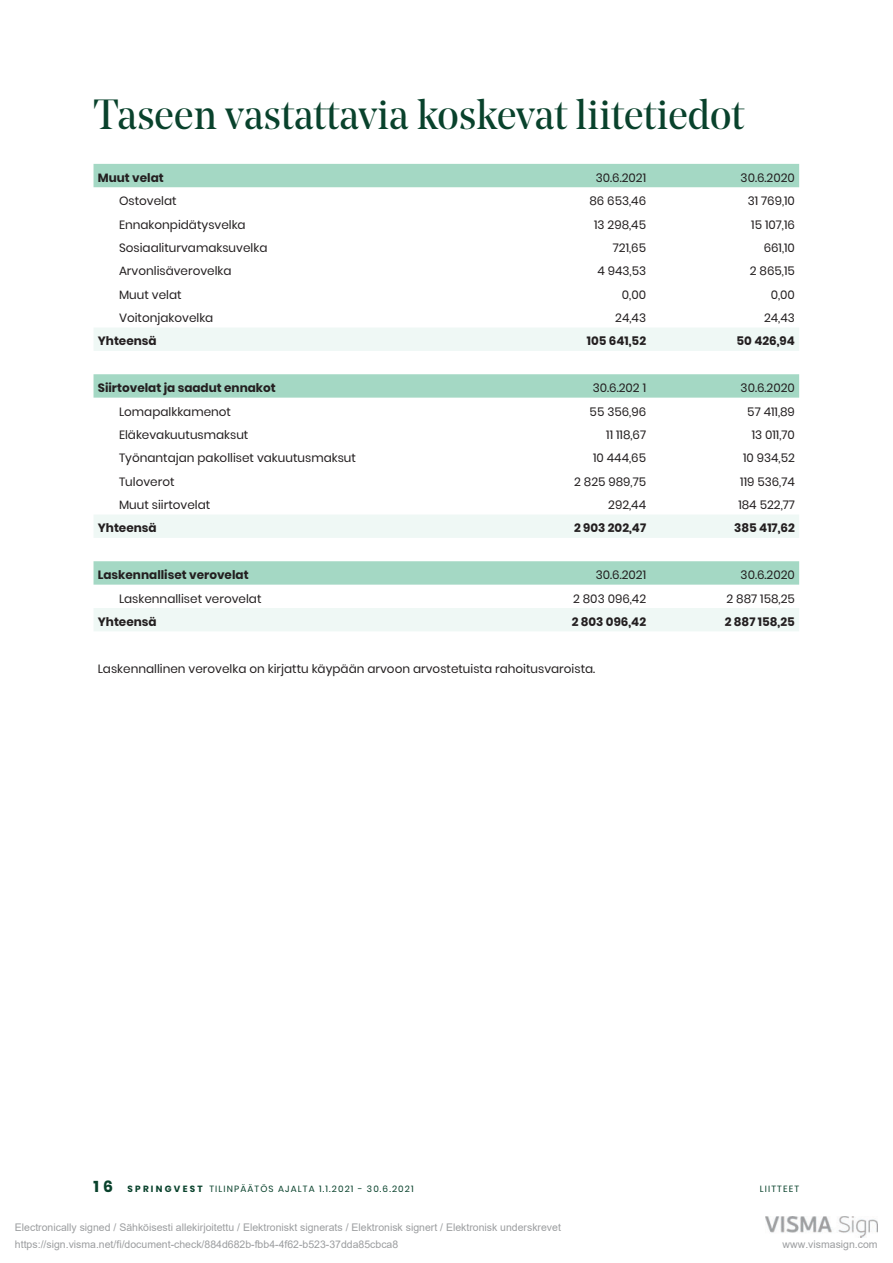
<style>
.page{position:relative;width:893px;height:1263px;background:#fff}
.page>*{position:absolute;margin:0;border:0;box-sizing:border-box;transform-origin:0 0}
.t1{font:42px "Noe Display";color:#09422c}
.t2{font:12px "Poppins";color:#231f20}
.t3{font:700 12px "Poppins";color:#231f20}
.t4{font:10.5px "Arial";color:#9c9ea0}
.t5{font:9px "Poppins";letter-spacing:.125em;color:#09422c}
.s1{font-weight:700;font-size:15.75px}
.s2{font-weight:700}
</style>
<div class="page">
<div style="left:94px;top:164px;width:705px;height:23px;background:#a4d8c4"></div>
<svg style="left:94px;top:328px;width:705px;height:303px"></svg>
<svg style="left:94px;top:374px;width:705px;height:211px"></svg>
<img style="left:765px;top:1216px;width:113px;height:21px">
<h1 class="t1" style="left:94px;top:90px;width:652px">Taseen vastattavia koskevat liitetiedot</h1>
<p class="t3" style="left:98px;top:169px;width:67px">Muut velat</p>
<p class="t2" style="left:596px;top:169px;width:52px">30.6.2021</p>
<p class="t2" style="left:740px;top:169px;width:56px">30.6.2020</p>
<p class="t2" style="left:119px;top:193px;width:59px">Ostovelat</p>
<p class="t2" style="left:589px;top:193px;width:58px">86 653,46</p>
<p class="t2" style="left:748px;top:193px;width:49px">31 769,10</p>
<p class="t2" style="left:119px;top:216px;width:128px">Ennakonpidätysvelka</p>
<p class="t2" style="left:594px;top:216px;width:53px">13 298,45</p>
<p class="t2" style="left:751px;top:216px;width:45px">15 107,16</p>
<p class="t2" style="left:119px;top:239px;width:150px">Sosiaaliturvamaksuvelka</p>
<p class="t2" style="left:613px;top:239px;width:35px">721,65</p>
<p class="t2" style="left:764px;top:239px;width:33px">661,10</p>
<p class="t2" style="left:119px;top:263px;width:114px">Arvonlisäverovelka</p>
<p class="t2" style="left:597px;top:263px;width:50px">4 943,53</p>
<p class="t2" style="left:750px;top:263px;width:47px">2 865,15</p>
<p class="t2" style="left:119px;top:286px;width:64px">Muut velat</p>
<p class="t2" style="left:622px;top:286px;width:26px">0,00</p>
<p class="t2" style="left:771px;top:286px;width:26px">0,00</p>
<p class="t2" style="left:119px;top:310px;width:96px">Voitonjakovelka</p>
<p class="t2" style="left:615px;top:310px;width:32px">24,43</p>
<p class="t2" style="left:764px;top:310px;width:32px">24,43</p>
<p class="t3" style="left:98px;top:333px;width:60px">Yhteensä</p>
<p class="t3" style="left:587px;top:333px;width:61px">105 641,52</p>
<p class="t3" style="left:736px;top:333px;width:60px">50 426,94</p>
<p class="t3" style="left:98px;top:380px;width:180px">Siirtovelat ja saadut ennakot</p>
<p class="t2" style="left:593px;top:380px;width:55px">30.6.202 1</p>
<p class="t2" style="left:740px;top:380px;width:56px">30.6.2020</p>
<p class="t2" style="left:119px;top:403px;width:114px">Lomapalkkamenot</p>
<p class="t2" style="left:590px;top:403px;width:58px">55 356,96</p>
<p class="t2" style="left:747px;top:403px;width:49px">57 411,89</p>
<p class="t2" style="left:119px;top:426px;width:131px">Eläkevakuutusmaksut</p>
<p class="t2" style="left:606px;top:426px;width:41px">11 118,67</p>
<p class="t2" style="left:752px;top:426px;width:45px">13 011,70</p>
<p class="t2" style="left:119px;top:450px;width:238px">Työnantajan pakolliset vakuutusmaksut</p>
<p class="t2" style="left:593px;top:450px;width:55px">10 444,65</p>
<p class="t2" style="left:743px;top:450px;width:53px">10 934,52</p>
<p class="t2" style="left:119px;top:473px;width:57px">Tuloverot</p>
<p class="t2" style="left:574px;top:473px;width:74px">2 825 989,75</p>
<p class="t2" style="left:740px;top:473px;width:56px">119 536,74</p>
<p class="t2" style="left:119px;top:497px;width:93px">Muut siirtovelat</p>
<p class="t2" style="left:608px;top:497px;width:39px">292,44</p>
<p class="t2" style="left:738px;top:497px;width:58px">184 522,77</p>
<p class="t3" style="left:98px;top:520px;width:60px">Yhteensä</p>
<p class="t3" style="left:574px;top:520px;width:74px">2 903 202,47</p>
<p class="t3" style="left:734px;top:520px;width:62px">385 417,62</p>
<p class="t3" style="left:98px;top:567px;width:152px">Laskennalliset verovelat</p>
<p class="t2" style="left:596px;top:567px;width:52px">30.6.2021</p>
<p class="t2" style="left:740px;top:567px;width:56px">30.6.2020</p>
<p class="t2" style="left:119px;top:590px;width:144px">Laskennalliset verovelat</p>
<p class="t2" style="left:573px;top:590px;width:75px">2 803 096,42</p>
<p class="t2" style="left:726px;top:590px;width:70px">2 887 158,25</p>
<p class="t3" style="left:98px;top:613px;width:60px">Yhteensä</p>
<p class="t3" style="left:572px;top:613px;width:76px">2 803 096,42</p>
<p class="t3" style="left:725px;top:613px;width:72px">2 887 158,25</p>
<p class="t2" style="left:98px;top:660px;width:499px">Laskennallinen verovelka on kirjattu käypään arvoon arvostetuista rahoitusvaroista.</p>
<p class="t5" style="left:94px;top:1182px;width:322px"><span class="s1">16</span> <span class="s2">SPRINGVEST</span> TILINPÄÄTÖS AJALTA 1.1.2021 - 30.6.2021</p>
<p class="t5" style="left:760px;top:1182px;width:41px">LIITTEET</p>
<p class="t4" style="left:15px;top:1222px;width:547px">Electronically signed / Sähköisesti allekirjoitettu / Elektroniskt signerats / Elektronisk signert / Elektronisk underskrevet</p>
<p class="t4" style="left:15px;top:1238px;width:385px">https://sign.visma.net/fi/document-check/884d682b-fbb4-4f62-b523-37dda85cbca8</p>
<p class="t4" style="left:782px;top:1238px;width:97px">www.vismasign.com</p>
</div>
